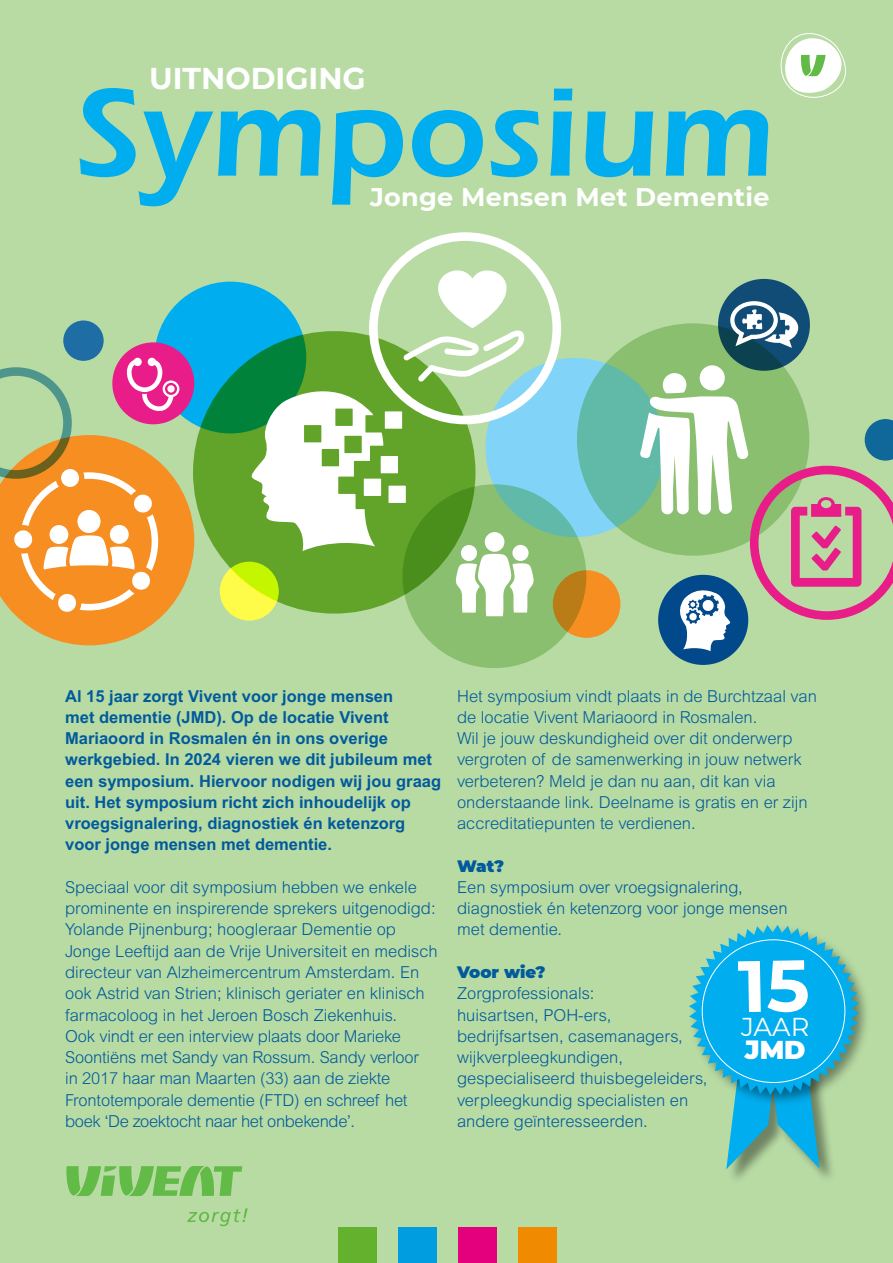
<style>
.page{position:relative;width:893px;height:1263px;background:#b8dba4}
.page>*{position:absolute;margin:0;border:0;box-sizing:border-box;transform-origin:0 0}
.t1{font:600 129.3px "Eras ITC";color:#00adef}
.t2{font:700 30px "Montserrat";color:#fff}
.t3{font:25.8px "Montserrat";color:#fff}
.t4{font:900 25.8px "Montserrat";color:#fff}
.t5{font:700 25.5px "Montserrat";letter-spacing:.01em;color:#fff}
.t6{font:300 16.5px/21.3px "Arial MT Std";color:#005a9c}
.t7{font:700 16.5px/21.3px "Arial MT Std";color:#005a9c}
.t8{font:900 16.5px "Montserrat";color:#005a9c}
</style>
<div class="page">
<div style="left:444px;top:30px;width:449px;height:99px;background:#b8dba4"></div>
<div style="left:658px;top:575px;width:90px;height:90px;background:#02498c;border-radius:50%"></div>
<div style="left:553px;top:570px;width:67px;height:68px;background:#f68e21;border-radius:50%"></div>
<div style="left:485px;top:358px;width:180px;height:179px;background:#81d4f7;border-radius:50%"></div>
<div style="left:154px;top:282px;width:152px;height:151px;background:#00adef;border-radius:50%"></div>
<div style="left:718px;top:279px;width:92px;height:92px;background:#114c77;border-radius:50%"></div>
<svg style="left:193px;top:331px;width:282px;height:283px;fill:#62a429"></svg>
<svg style="left:403px;top:484px;width:183px;height:184px;fill:#8bbf70"></svg>
<svg style="left:577px;top:323px;width:232px;height:233px;fill:#61b9a7"></svg>
<div style="left:112px;top:342px;width:82px;height:82px;background:#e91d89;border-radius:50%"></div>
<div style="left:63px;top:320px;width:41px;height:41px;background:#1e6da5;border-radius:50%"></div>
<svg style="left:640px;top:365px;width:253px;height:286px"></svg>
<svg style="left:730px;top:301px;width:68px;height:47px"></svg>
<svg style="left:0;top:358px;width:194px;height:287px"></svg>
<svg style="left:220px;top:562px;width:59px;height:59px;fill:#fffc49"></svg>
<svg style="left:251px;top:232px;width:310px;height:384px"></svg>
<div style="left:727px;top:1014px;width:72px;height:171px;background:#000;opacity:.4"></div>
<div style="left:765px;top:1013px;width:72px;height:171px;background:#000;opacity:.4"></div>
<div style="left:688px;top:924px;width:184px;height:184px;background:#000;opacity:.4"></div>
<div style="left:338px;top:1228px;width:38px;height:35px;background:#64b12d"></div>
<div style="left:398px;top:1228px;width:39px;height:35px;background:#009ee1"></div>
<div style="left:458px;top:1228px;width:39px;height:35px;background:#e4007d"></div>
<div style="left:518px;top:1228px;width:39px;height:35px;background:#f08a00"></div>
<svg style="left:66px;top:1166px;width:176px;height:30px"></svg>
<svg style="left:187px;top:1208px;width:61px;height:18px"></svg>
<svg style="left:689px;top:925px;width:170px;height:244px"></svg>
<h2 class="t2" style="left:149px;top:66px;width:218px">UITNODIGING</h2>
<h1 class="t1" style="left:76px;top:88px;width:701px">Symposium</h1>
<h3 class="t5" style="left:370px;top:186px;width:401px">Jonge Mensen Met Dementie</h3>
<p class="t7" style="left:65px;top:687px;width:377px">Al 15 jaar zorgt Vivent voor jonge mensen<br>met dementie (JMD). Op de locatie Vivent Mariaoord in Rosmalen én in ons overige werkgebied. In 2024 vieren we dit jubileum met een symposium. Hiervoor nodigen wij jou graag uit. Het symposium richt zich inhoudelijk op vroegsignalering, diagnostiek én ketenzorg voor jonge mensen met dementie.</p>
<p class="t6" style="left:65px;top:878px;width:374px">Speciaal voor dit symposium hebben we enkele prominente en inspirerende sprekers uitgenodigd:<br>Yolande Pijnenburg; hoogleraar Dementie op Jonge Leeftijd aan de Vrije Universiteit en medisch directeur van Alzheimercentrum Amsterdam. En ook Astrid van Strien; klinisch geriater en klinisch farmacoloog in het Jeroen Bosch Ziekenhuis.<br>Ook vindt er een interview plaats door Marieke Soontiëns met Sandy van Rossum. Sandy verloor<br>in 2017 haar man Maarten (33) aan de ziekte Frontotemporale dementie (FTD) en schreef het boek ‘De zoektocht naar het onbekende’.</p>
<p class="t6" style="left:457px;top:687px;width:361px">Het symposium vindt plaats in de Burchtzaal van de locatie Vivent Mariaoord in Rosmalen.<br>Wil je jouw deskundigheid over dit onderwerp vergroten of de samenwerking in jouw netwerk verbeteren? Meld je dan nu aan, dit kan via onderstaande link. Deelname is gratis en er zijn accreditatiepunten te verdienen.</p>
<p class="t8" style="left:457px;top:858px;width:48px">Wat?</p>
<p class="t6" style="left:457px;top:878px;width:332px">Een symposium over vroegsignalering, diagnostiek én ketenzorg voor jonge mensen met dementie.</p>
<p class="t8" style="left:457px;top:964px;width:90px">Voor wie?</p>
<p class="t6" style="left:457px;top:984px;width:252px">Zorgprofessionals:<br>huisartsen, POH-ers, bedrijfsartsen, casemanagers, wijkverpleegkundigen, gespecialiseerd thuisbegeleiders, verpleegkundig specialisten en andere geïnteresseerden.</p>
<h3 class="t3" style="left:741px;top:1017px;width:70px">JAAR</h3>
<h3 class="t4" style="left:745px;top:1038px;width:62px">JMD</h3>
</div>
